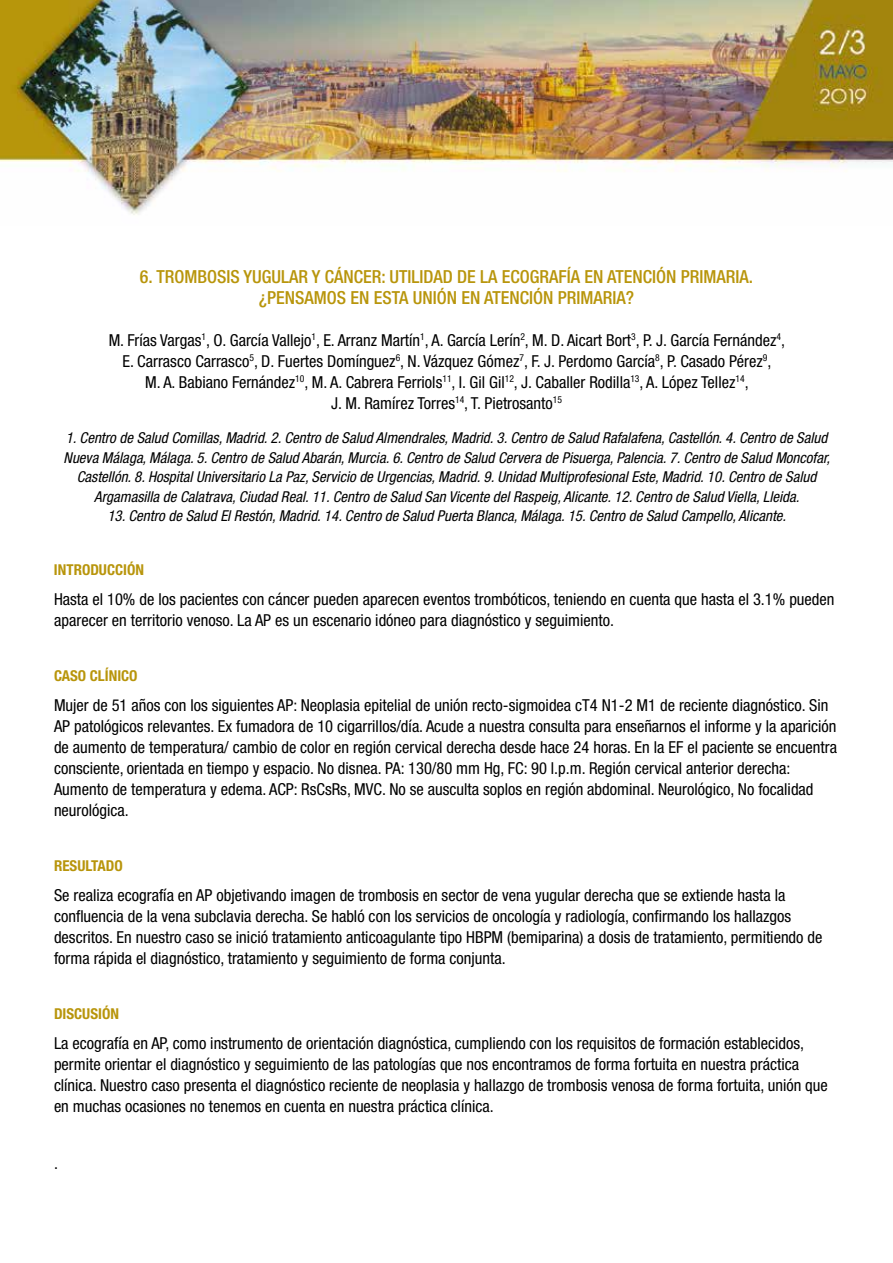
<style>
.page{position:relative;width:893px;height:1263px;background:#fff}
.page>*{position:absolute;margin:0;border:0;box-sizing:border-box;transform-origin:0 0}
.t1{font:500 condensed 18px/21px "Helvetica Neue LT Std";color:#b8950b;text-align:center}
.t2{font:condensed 16.5px/21px "Helvetica Neue LT Std";color:#000}
.t3{font:italic condensed 15px/19.5px "Helvetica Neue LT Std";color:#000;text-align:center}
.t4{font:700 condensed 15px "Helvetica Neue LT Std";color:#b8950b}
</style>
<div class="page">
<img style="left:0;top:0;width:893px;height:215px">
<p class="t1" style="left:140px;top:266px;width:615px">6. TROMBOSIS YUGULAR Y CÁNCER: UTILIDAD DE LA ECOGRAFÍA EN ATENCIÓN PRIMARIA. ¿PENSAMOS EN ESTA UNIÓN EN ATENCIÓN PRIMARIA?</p>
<p class="t2" style="left:109px;top:329px;width:678px;text-align:center">M. Frías Vargas<sup>1</sup>, O. García Vallejo<sup>1</sup>, E. Arranz Martín<sup>1</sup>, A. García Lerín<sup>2</sup>, M. D. Aicart Bort<sup>3</sup>, P. J. García Fernández<sup>4</sup>, E. Carrasco Carrasco<sup>5</sup>, D. Fuertes Domínguez<sup>6</sup>, N. Vázquez Gómez<sup>7</sup>, F. J. Perdomo García<sup>8</sup>, P. Casado Pérez<sup>9</sup>,<br>M. A. Babiano Fernández<sup>10</sup>, M. A. Cabrera Ferriols<sup>11</sup>, I. Gil Gil<sup>12</sup>, J. Caballer Rodilla<sup>13</sup>, A. López Tellez<sup>14</sup>,<br>J. M. Ramírez Torres<sup>14</sup>, T. Pietrosanto<sup>15</sup></p>
<p class="t3" style="left:64px;top:429px;width:768px">1. Centro de Salud Comillas, Madrid. 2. Centro de Salud Almendrales, Madrid. 3. Centro de Salud Rafalafena, Castellón. 4. Centro de Salud Nueva Málaga, Málaga. 5. Centro de Salud Abarán, Murcia. 6. Centro de Salud Cervera de Pisuerga, Palencia. 7. Centro de Salud Moncofar, Castellón. 8. Hospital Universitario La Paz, Servicio de Urgencias, Madrid. 9. Unidad Multiprofesional Este, Madrid. 10. Centro de Salud Argamasilla de Calatrava, Ciudad Real. 11. Centro de Salud San Vicente del Raspeig, Alicante. 12. Centro de Salud Viella, Lleida.</p>
<p class="t3" style="left:107px;top:507px;width:680px">13. Centro de Salud El Restón, Madrid. 14. Centro de Salud Puerta Blanca, Málaga. 15. Centro de Salud Campello, Alicante.</p>
<p class="t4" style="left:54px;top:561px;width:91px">INTRODUCCIÓN</p>
<p class="t2" style="left:54px;top:588px;width:782px">Hasta el 10% de los pacientes con cáncer pueden aparecen eventos trombóticos, teniendo en cuenta que hasta el 3.1% pueden aparecer en territorio venoso. La AP es un escenario idóneo para diagnóstico y seguimiento.</p>
<p class="t4" style="left:54px;top:667px;width:85px">CASO CLÍNICO</p>
<p class="t2" style="left:54px;top:694px;width:784px">Mujer de 51 años con los siguientes AP: Neoplasia epitelial de unión recto-sigmoidea cT4 N1-2 M1 de reciente diagnóstico. Sin AP patológicos relevantes. Ex fumadora de 10 cigarrillos/día. Acude a nuestra consulta para enseñarnos el informe y la aparición de aumento de temperatura/ cambio de color en región cervical derecha desde hace 24 horas. En la EF el paciente se encuentra consciente, orientada en tiempo y espacio. No disnea. PA: 130/80 mm Hg, FC: 90 l.p.m. Región cervical anterior derecha:<br>Aumento de temperatura y edema. ACP: RsCsRs, MVC. No se ausculta soplos en región abdominal. Neurológico, No focalidad neurológica.</p>
<p class="t4" style="left:54px;top:857px;width:70px">RESULTADO</p>
<p class="t2" style="left:54px;top:884px;width:770px">Se realiza ecografía en AP objetivando imagen de trombosis en sector de vena yugular derecha que se extiende hasta la confluencia de la vena subclavia derecha. Se habló con los servicios de oncología y radiología, confirmando los hallazgos descritos. En nuestro caso se inició tratamiento anticoagulante tipo HBPM (bemiparina) a dosis de tratamiento, permitiendo de forma rápida el diagnóstico, tratamiento y seguimiento de forma conjunta.</p>
<p class="t4" style="left:54px;top:1005px;width:66px">DISCUSIÓN</p>
<p class="t2" style="left:54px;top:1032px;width:775px">La ecografía en AP, como instrumento de orientación diagnóstica, cumpliendo con los requisitos de formación establecidos, permite orientar el diagnóstico y seguimiento de las patologías que nos encontramos de forma fortuita en nuestra práctica clínica. Nuestro caso presenta el diagnóstico reciente de neoplasia y hallazgo de trombosis venosa de forma fortuita, unión que en muchas ocasiones no tenemos en cuenta en nuestra práctica clínica.</p>
<p class="t2" style="left:54px;top:1152px;width:5px">.</p>
</div>
